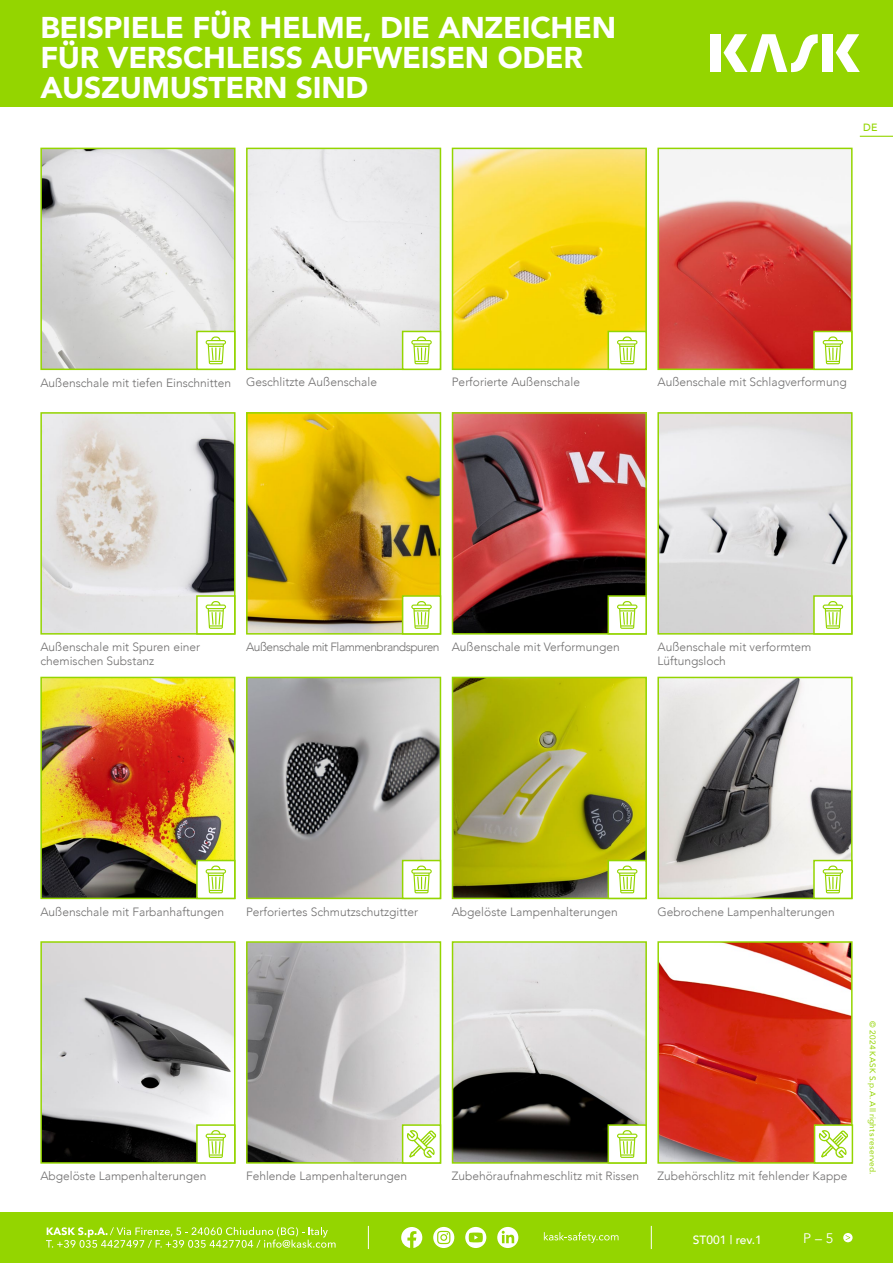
<style>
.page{position:relative;width:893px;height:1263px;background:#fff}
.page>*{position:absolute;margin:0;border:0;box-sizing:border-box;transform-origin:0 0}
.t1{font:900 30px/30px "Avenir";letter-spacing:-.01em;color:#fff}
.t2{font:13.8px "Avenir";color:#fff}
.t3{font:300 12px/14.4px "Avenir";color:#706f6f}
.t4{font:300 12px "Avenir";letter-spacing:-.04em;color:#706f6f}
.t5{font:500 12px "Avenir";color:#fff}
.t6{font:500 10.5px "Avenir";color:#94d500}
.t7{font:8.25px "Avenir";letter-spacing:.025em;color:#94d500}
</style>
<div class="page">
<div style="left:0;top:0;width:893px;height:106px;background:#94d500"></div>
<div style="left:710px;top:34px;width:11px;height:38px;background:#fff"></div>
<div style="left:822px;top:34px;width:11px;height:38px;background:#fff"></div>
<svg style="left:836px;top:34px;width:24px;height:38px"></svg>
<svg style="left:723px;top:34px;width:95px;height:38px"></svg>
<div style="left:0;top:1212px;width:893px;height:51px;background:#94d500"></div>
<hr style="left:860px;top:136px;width:33px;height:1px;background:#94d500">
<svg style="left:368px;top:1226px;width:1px;height:23px"></svg>
<svg style="left:651px;top:1226px;width:1px;height:23px"></svg>
<svg style="left:433px;top:1227px;width:21px;height:21px"></svg>
<svg style="left:465px;top:1227px;width:21px;height:21px"></svg>
<svg style="left:497px;top:1227px;width:21px;height:21px"></svg>
<svg style="left:401px;top:1227px;width:21px;height:21px"></svg>
<svg style="left:544px;top:1232px;width:74px;height:11px"></svg>
<svg style="left:46px;top:1227px;width:290px;height:21px"></svg>
<svg style="left:843px;top:1233px;width:10px;height:9px"></svg>
<svg style="left:846px;top:1235px;width:4px;height:5px"></svg>
<img style="left:660px;top:944px;width:190px;height:217px">
<div style="left:657px;top:941px;width:196px;height:223px;border:2px solid #94d500"></div>
<img style="left:43px;top:151px;width:190px;height:216px">
<div style="left:40px;top:148px;width:196px;height:222px;border:2px solid #94d500"></div>
<img style="left:43px;top:415px;width:190px;height:217px">
<div style="left:40px;top:412px;width:196px;height:223px;border:2px solid #94d500"></div>
<img style="left:43px;top:680px;width:190px;height:216px">
<div style="left:40px;top:677px;width:196px;height:222px;border:2px solid #94d500"></div>
<img style="left:43px;top:944px;width:190px;height:217px">
<div style="left:40px;top:941px;width:196px;height:223px;border:2px solid #94d500"></div>
<img style="left:249px;top:151px;width:189px;height:216px">
<div style="left:246px;top:148px;width:195px;height:222px;border:2px solid #94d500"></div>
<img style="left:660px;top:415px;width:190px;height:217px">
<div style="left:657px;top:412px;width:196px;height:223px;border:2px solid #94d500"></div>
<img style="left:249px;top:680px;width:189px;height:216px">
<div style="left:246px;top:677px;width:195px;height:222px;border:2px solid #94d500"></div>
<img style="left:249px;top:944px;width:189px;height:217px">
<div style="left:246px;top:941px;width:195px;height:223px;border:2px solid #94d500"></div>
<img style="left:455px;top:151px;width:189px;height:216px">
<div style="left:452px;top:148px;width:195px;height:222px;border:2px solid #94d500"></div>
<img style="left:249px;top:415px;width:189px;height:217px">
<div style="left:246px;top:412px;width:195px;height:223px;border:2px solid #94d500"></div>
<img style="left:455px;top:680px;width:189px;height:216px">
<div style="left:452px;top:677px;width:195px;height:222px;border:2px solid #94d500"></div>
<img style="left:455px;top:944px;width:189px;height:217px">
<div style="left:452px;top:941px;width:195px;height:223px;border:2px solid #94d500"></div>
<img style="left:660px;top:151px;width:190px;height:216px">
<div style="left:657px;top:148px;width:196px;height:222px;border:2px solid #94d500"></div>
<img style="left:455px;top:415px;width:189px;height:217px">
<div style="left:452px;top:412px;width:195px;height:223px;border:2px solid #94d500"></div>
<img style="left:660px;top:680px;width:190px;height:216px">
<div style="left:657px;top:677px;width:196px;height:222px;border:2px solid #94d500"></div>
<div style="left:196px;top:331px;width:40px;height:39px;background:#fff;border:2px solid #94d500"></div>
<svg style="left:206px;top:336px;width:20px;height:28px"></svg>
<div style="left:402px;top:331px;width:39px;height:39px;background:#fff;border:2px solid #94d500"></div>
<svg style="left:411px;top:336px;width:21px;height:28px"></svg>
<div style="left:608px;top:331px;width:39px;height:39px;background:#fff;border:2px solid #94d500"></div>
<svg style="left:617px;top:336px;width:20px;height:28px"></svg>
<div style="left:813px;top:331px;width:40px;height:39px;background:#fff;border:2px solid #94d500"></div>
<svg style="left:823px;top:336px;width:20px;height:28px"></svg>
<div style="left:402px;top:1124px;width:39px;height:40px;background:#fff;border:2px solid #94d500"></div>
<svg style="left:406px;top:1130px;width:30px;height:28px"></svg>
<div style="left:814px;top:1124px;width:39px;height:40px;background:#fff;border:2px solid #94d500"></div>
<svg style="left:818px;top:1130px;width:30px;height:28px"></svg>
<div style="left:196px;top:595px;width:40px;height:40px;background:#fff;border:2px solid #94d500"></div>
<svg style="left:206px;top:601px;width:20px;height:28px"></svg>
<div style="left:196px;top:860px;width:40px;height:39px;background:#fff;border:2px solid #94d500"></div>
<svg style="left:206px;top:865px;width:20px;height:28px"></svg>
<div style="left:196px;top:1124px;width:40px;height:40px;background:#fff;border:2px solid #94d500"></div>
<svg style="left:206px;top:1130px;width:20px;height:28px"></svg>
<div style="left:402px;top:595px;width:39px;height:40px;background:#fff;border:2px solid #94d500"></div>
<svg style="left:411px;top:601px;width:21px;height:28px"></svg>
<div style="left:402px;top:860px;width:39px;height:39px;background:#fff;border:2px solid #94d500"></div>
<svg style="left:411px;top:865px;width:21px;height:28px"></svg>
<div style="left:608px;top:595px;width:39px;height:40px;background:#fff;border:2px solid #94d500"></div>
<svg style="left:617px;top:601px;width:20px;height:28px"></svg>
<div style="left:608px;top:860px;width:39px;height:39px;background:#fff;border:2px solid #94d500"></div>
<svg style="left:617px;top:865px;width:20px;height:28px"></svg>
<div style="left:608px;top:1124px;width:39px;height:40px;background:#fff;border:2px solid #94d500"></div>
<svg style="left:617px;top:1130px;width:20px;height:28px"></svg>
<div style="left:813px;top:595px;width:40px;height:40px;background:#fff;border:2px solid #94d500"></div>
<svg style="left:823px;top:601px;width:20px;height:28px"></svg>
<div style="left:813px;top:860px;width:40px;height:39px;background:#fff;border:2px solid #94d500"></div>
<svg style="left:823px;top:865px;width:20px;height:28px"></svg>
<h1 class="t1" style="left:40px;top:12px;width:577px">BEISPIELE FÜR HELME, DIE ANZEICHEN<br>FÜR VERSCHLEISS AUFWEISEN ODER<br>AUSZUMUSTERN SIND</h1>
<p class="t6" style="left:863px;top:118px;width:16px">DE</p>
<p class="t3" style="left:40px;top:375px;width:192px">Außenschale mit tiefen Einschnitten</p>
<p class="t3" style="left:246px;top:375px;width:132px">Geschlitzte Außenschale</p>
<p class="t3" style="left:452px;top:375px;width:130px">Perforierte Außenschale</p>
<p class="t3" style="left:657px;top:375px;width:191px">Außenschale mit Schlagverformung</p>
<p class="t3" style="left:40px;top:639px;width:161px">Außenschale mit Spuren einer chemischen Substanz</p>
<p class="t4" style="left:246px;top:640px;width:195px">Außenschale mit Flammenbrandspuren</p>
<p class="t3" style="left:452px;top:640px;width:170px">Außenschale mit Verformungen</p>
<p class="t3" style="left:657px;top:639px;width:156px">Außenschale mit verformtem<br>Lüftungsloch</p>
<p class="t3" style="left:40px;top:904px;width:185px">Außenschale mit Farbanhaftungen</p>
<p class="t3" style="left:246px;top:904px;width:174px">Perforiertes Schmutzschutzgitter</p>
<p class="t3" style="left:452px;top:904px;width:168px">Abgelöste Lampenhalterungen</p>
<p class="t3" style="left:657px;top:904px;width:179px">Gebrochene Lampenhalterungen</p>
<p class="t3" style="left:40px;top:1169px;width:168px">Abgelöste Lampenhalterungen</p>
<p class="t3" style="left:246px;top:1169px;width:162px">Fehlende Lampenhalterungen</p>
<p class="t3" style="left:452px;top:1169px;width:189px">Zubehöraufnahmeschlitz mit Rissen</p>
<p class="t3" style="left:657px;top:1169px;width:192px">Zubehörschlitz mit fehlender Kappe</p>
<p class="t5" style="left:693px;top:1229px;width:70px">ST001 | rev.1</p>
<p class="t2" style="left:803px;top:1229px;width:32px">P – 5</p>
<p class="t7" style="left:879px;top:1021px;width:155px;rotate:90deg">© 2024 KASK S.p.A. All rights reserved.</p>
</div>
